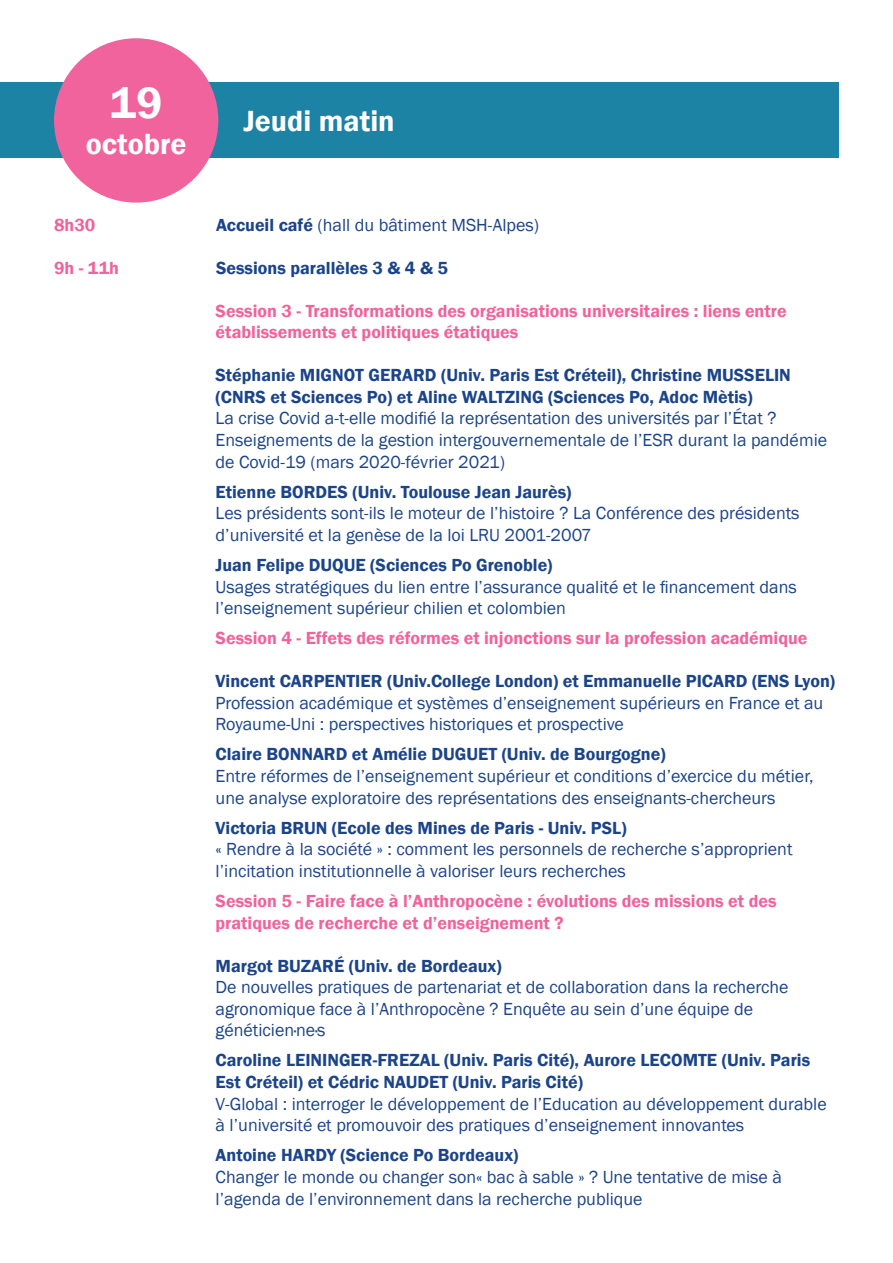
<style>
.page{position:relative;width:893px;height:1263px;background:#fff}
.page>*{position:absolute;margin:0;border:0;box-sizing:border-box;transform-origin:0 0}
.t1{font:600 45px "Franklin Gothic";color:#fff}
.t2{font:600 30px "Franklin Gothic";color:#fff}
.t3{font:18px/21.6px "Franklin Gothic";color:#1b4489}
.t4{font:600 18px/21.6px "Franklin Gothic";color:#1b4489}
.t5{font:600 18px/21.6px "Franklin Gothic";color:#f0639c}
.s1{font-weight:600}
</style>
<div class="page">
<div style="left:0;top:83px;width:839px;height:75px;background:#1c83a5"></div>
<div style="left:54px;top:38px;width:164px;height:165px;background:#f0639c;border-radius:50%"></div>
<hr style="left:892px;top:83px;width:1px;height:75px;background:#1c83a5">
<h1 class="t1" style="left:110px;top:75px;width:54px">19</h1>
<h2 class="t2" style="left:86px;top:126px;width:102px">octobre</h2>
<h2 class="t2" style="left:243px;top:102px;width:153px">Jeudi matin</h2>
<p class="t5" style="left:54px;top:214px;width:43px">8h30</p>
<p class="t3" style="left:216px;top:215px;width:325px"><span class="s1">Accueil café</span> (hall du bâtiment MSH-Alpes)</p>
<p class="t5" style="left:54px;top:257px;width:67px">9h - 11h</p>
<p class="t4" style="left:216px;top:257px;width:233px">Sessions parallèles 3 &amp; 4 &amp; 5</p>
<p class="t5" style="left:216px;top:300px;width:573px">Session 3 - Transformations des organisations universitaires : liens entre établissements et politiques étatiques</p>
<p class="t4" style="left:216px;top:365px;width:577px">Stéphanie MIGNOT GERARD (Univ. Paris Est Créteil), Christine MUSSELIN (CNRS et Sciences Po) et Aline WALTZING (Sciences Po, Adoc Mètis)</p>
<p class="t3" style="left:216px;top:408px;width:613px">La crise Covid a-t-elle modifié la représentation des universités par l’État ?<br>Enseignements de la gestion intergouvernementale de l’ESR durant la pandémie de Covid-19 (mars 2020-février 2021)</p>
<p class="t4" style="left:216px;top:481px;width:357px">Etienne BORDES (Univ. Toulouse Jean Jaurès)</p>
<p class="t3" style="left:216px;top:503px;width:586px">Les présidents sont-ils le moteur de l’histoire ? La Conférence des présidents d’université et la genèse de la loi LRU 2001-2007</p>
<p class="t4" style="left:216px;top:554px;width:338px">Juan Felipe DUQUE (Sciences Po Grenoble)</p>
<p class="t3" style="left:216px;top:576px;width:583px">Usages stratégiques du lien entre l’assurance qualité et le financement dans l’enseignement supérieur chilien et colombien</p>
<p class="t5" style="left:216px;top:628px;width:593px">Session 4 - Effets des réformes et injonctions sur la profession académique</p>
<p class="t4" style="left:216px;top:670px;width:621px">Vincent CARPENTIER (Univ.College London) et Emmanuelle PICARD (ENS Lyon)</p>
<p class="t3" style="left:216px;top:692px;width:609px">Profession académique et systèmes d’enseignement supérieurs en France et au<br>Royaume-Uni : perspectives historiques et prospective</p>
<p class="t4" style="left:216px;top:744px;width:452px">Claire BONNARD et Amélie DUGUET (Univ. de Bourgogne)</p>
<p class="t3" style="left:216px;top:766px;width:600px">Entre réformes de l’enseignement supérieur et conditions d’exercice du métier, une analyse exploratoire des représentations des enseignants-chercheurs</p>
<p class="t4" style="left:216px;top:817px;width:413px">Victoria BRUN (Ecole des Mines de Paris - Univ. PSL)</p>
<p class="t3" style="left:216px;top:839px;width:578px">« Rendre à la société » : comment les personnels de recherche s’approprient l’incitation institutionnelle à valoriser leurs recherches</p>
<p class="t5" style="left:216px;top:890px;width:562px">Session 5 - Faire face à l’Anthropocène : évolutions des missions et des pratiques de recherche et d’enseignement ?</p>
<p class="t4" style="left:216px;top:955px;width:288px">Margot BUZARÉ (Univ. de Bordeaux)</p>
<p class="t3" style="left:216px;top:977px;width:575px">De nouvelles pratiques de partenariat et de collaboration dans la recherche agronomique face à l’Anthropocène ? Enquête au sein d’une équipe de généticien·ne·s</p>
<p class="t4" style="left:216px;top:1050px;width:596px">Caroline LEININGER-FREZAL (Univ. Paris Cité), Aurore LECOMTE (Univ. Paris<br>Est Créteil) et Cédric NAUDET (Univ. Paris Cité)</p>
<p class="t3" style="left:216px;top:1093px;width:613px">V-Global : interroger le développement de l’Education au développement durable à l’université et promouvoir des pratiques d’enseignement innovantes</p>
<p class="t4" style="left:216px;top:1145px;width:304px">Antoine HARDY (Science Po Bordeaux)</p>
<p class="t3" style="left:216px;top:1166px;width:568px">Changer le monde ou changer son« bac à sable » ? Une tentative de mise à l’agenda de l’environnement dans la recherche publique</p>
</div>
